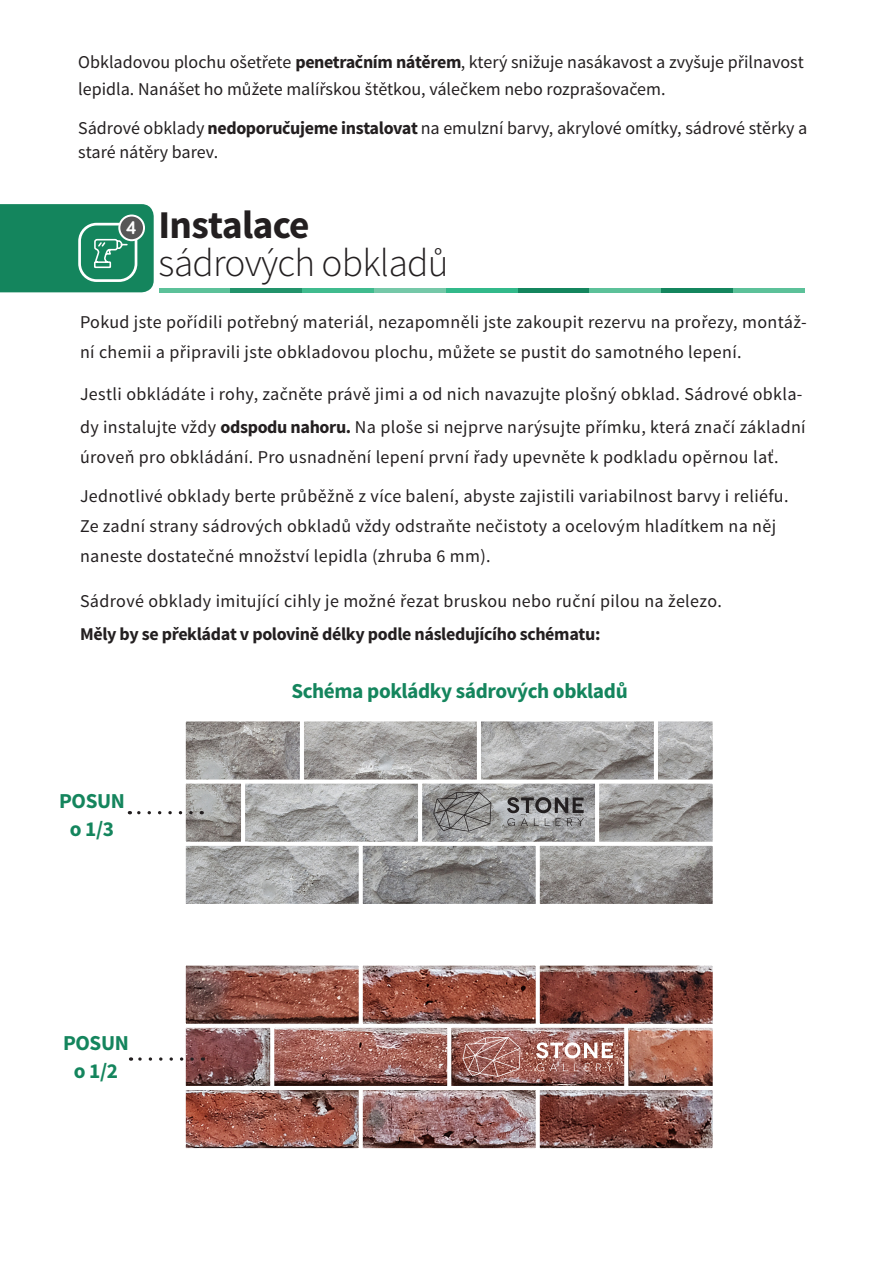
<style>
.page{position:relative;width:893px;height:1263px;background:#fff}
.page>*{position:absolute;margin:0;border:0;box-sizing:border-box;transform-origin:0 0}
.t1{font:300 39.3px "Source Sans Pro";letter-spacing:-.02em;color:#231f20}
.t2{font:700 39.3px "Source Sans Pro";letter-spacing:-.02em;color:#231f20}
.t3{font:700 21.3px "Source Sans Pro";letter-spacing:-.02em;color:#14855d}
.t4{font:700 19.05px "Bariol";color:#fff}
.t5{font:18px/30px "Source Sans Pro";letter-spacing:.02em;color:#231f20}
.t6{font:18px/27px "Source Sans Pro";color:#231f20}
.t7{font:700 18px "Source Sans Pro";letter-spacing:-.02em;color:#231f20}
.s1{font-weight:700}
</style>
<div class="page">
<hr style="left:230px;top:288px;width:72px;height:4px;background:#22936b">
<hr style="left:302px;top:288px;width:72px;height:4px;background:#40bb8e">
<hr style="left:374px;top:288px;width:72px;height:4px;background:#75c8a8">
<hr style="left:446px;top:288px;width:72px;height:4px;background:#32b98a">
<hr style="left:518px;top:288px;width:71px;height:4px;background:#14865e">
<svg style="left:589px;top:288px;width:216px;height:4px"></svg>
<svg style="left:0;top:204px;width:230px;height:88px"></svg>
<img style="left:187px;top:966px;width:171px;height:57px">
<div style="left:184px;top:963px;width:177px;height:63px;border:2px solid #fff"></div>
<img style="left:364px;top:966px;width:171px;height:57px">
<div style="left:361px;top:963px;width:177px;height:63px;border:2px solid #fff"></div>
<img style="left:541px;top:966px;width:171px;height:57px">
<div style="left:538px;top:963px;width:177px;height:63px;border:2px solid #fff"></div>
<img style="left:275px;top:1029px;width:171px;height:56px">
<div style="left:272px;top:1026px;width:177px;height:62px;border:2px solid #fff"></div>
<img style="left:452px;top:1029px;width:171px;height:56px">
<div style="left:449px;top:1026px;width:177px;height:62px;border:2px solid #fff"></div>
<img style="left:629px;top:1029px;width:83px;height:56px">
<div style="left:626px;top:1026px;width:89px;height:62px;border:2px solid #fff"></div>
<img style="left:187px;top:1091px;width:171px;height:56px">
<div style="left:184px;top:1088px;width:177px;height:62px;border:2px solid #fff"></div>
<img style="left:364px;top:1091px;width:171px;height:56px">
<div style="left:361px;top:1088px;width:177px;height:62px;border:2px solid #fff"></div>
<img style="left:541px;top:1091px;width:171px;height:56px">
<div style="left:538px;top:1088px;width:177px;height:62px;border:2px solid #fff"></div>
<svg style="left:536px;top:1042px;width:77px;height:29px"></svg>
<svg style="left:462px;top:1037px;width:58px;height:40px;background:#aa756e"></svg>
<img style="left:187px;top:1029px;width:82px;height:56px">
<div style="left:184px;top:1026px;width:88px;height:62px;border:2px solid #fff"></div>
<img style="left:187px;top:722px;width:112px;height:57px">
<div style="left:184px;top:719px;width:118px;height:63px;border:2px solid #fff"></div>
<img style="left:305px;top:722px;width:171px;height:57px">
<div style="left:302px;top:719px;width:177px;height:63px;border:2px solid #fff"></div>
<img style="left:482px;top:722px;width:171px;height:57px">
<div style="left:479px;top:719px;width:177px;height:63px;border:2px solid #fff"></div>
<img style="left:659px;top:722px;width:53px;height:57px">
<div style="left:656px;top:719px;width:59px;height:63px;border:2px solid #fff"></div>
<img style="left:187px;top:785px;width:53px;height:56px">
<div style="left:184px;top:782px;width:59px;height:62px;border:2px solid #fff"></div>
<img style="left:246px;top:785px;width:171px;height:56px">
<div style="left:243px;top:782px;width:177px;height:62px;border:2px solid #fff"></div>
<img style="left:423px;top:785px;width:171px;height:56px">
<div style="left:420px;top:782px;width:177px;height:62px;border:2px solid #fff"></div>
<img style="left:600px;top:785px;width:112px;height:56px">
<div style="left:597px;top:782px;width:118px;height:62px;border:2px solid #fff"></div>
<img style="left:187px;top:847px;width:171px;height:56px">
<div style="left:184px;top:844px;width:177px;height:62px;border:2px solid #fff"></div>
<img style="left:364px;top:847px;width:171px;height:56px">
<div style="left:361px;top:844px;width:177px;height:62px;border:2px solid #fff"></div>
<img style="left:541px;top:847px;width:171px;height:56px">
<div style="left:538px;top:844px;width:177px;height:62px;border:2px solid #fff"></div>
<svg style="left:129px;top:811px;width:62px;height:3px"></svg>
<svg style="left:131px;top:1057px;width:61px;height:4px"></svg>
<svg style="left:507px;top:797px;width:77px;height:29px;background:#848486"></svg>
<svg style="left:433px;top:792px;width:58px;height:40px;background:#888787"></svg>
<p class="t6" style="left:78px;top:48px;width:727px">Obkladovou plochu ošetřete <span class="s1">penetračním nátěrem</span>, který snižuje nasákavost a zvyšuje přilnavost lepidla. Nanášet ho můžete malířskou štětkou, válečkem nebo rozprašovačem.</p>
<p class="t6" style="left:78px;top:116px;width:731px;line-height:24px">Sádrové obklady <span class="s1">nedoporučujeme instalovat</span> na emulzní barvy, akrylové omítky, sádrové stěrky a staré nátěry barev.</p>
<p class="t4" style="left:126px;top:214px;width:12px">4</p>
<p class="t2" style="left:159px;top:199px;width:153px">Instalace</p>
<p class="t1" style="left:159px;top:240px;width:292px">sádrových obkladů</p>
<p class="t5" style="left:80px;top:307px;width:728px">Pokud jste pořídili potřebný materiál, nezapomněli jste zakoupit rezervu na prořezy, montáž&shy;ní chemii a připravili jste obkladovou plochu, můžete se pustit do samotného lepení.</p>
<p class="t5" style="left:80px;top:378px;width:727px;line-height:33px">Jestli obkládáte i rohy, začněte právě jimi a od nich navazujte plošný obklad. Sádrové obkla&shy;dy instalujte vždy <span class="s1">odspodu nahoru.</span> Na ploše si nejprve narýsujte přímku, která značí základní</p>
<p class="t5" style="left:80px;top:442px;width:700px">úroveň pro obkládání. Pro usnadnění lepení první řady upevněte k podkladu opěrnou lať.</p>
<p class="t5" style="left:80px;top:481px;width:710px">Jednotlivé obklady berte průběžně z více balení, abyste zajistili variabilnost barvy i reliéfu.<br>Ze zadní strany sádrových obkladů vždy odstraňte nečistoty a ocelovým hladítkem na něj naneste dostatečné množství lepidla (zhruba 6 mm).</p>
<p class="t5" style="left:80px;top:586px;width:643px">Sádrové obklady imitující cihly je možné řezat bruskou nebo ruční pilou na železo.</p>
<p class="t7" style="left:80px;top:623px;width:522px">Měly by se překládat v polovině délky podle následujícího schématu:</p>
<p class="t3" style="left:291px;top:677px;width:338px">Schéma pokládky sádrových obkladů</p>
<p class="t3" style="left:59px;top:787px;width:67px">POSUN</p>
<p class="t3" style="left:70px;top:815px;width:46px">o 1/3</p>
<p class="t3" style="left:63px;top:1029px;width:67px">POSUN</p>
<p class="t3" style="left:74px;top:1057px;width:46px">o 1/2</p>
</div>
